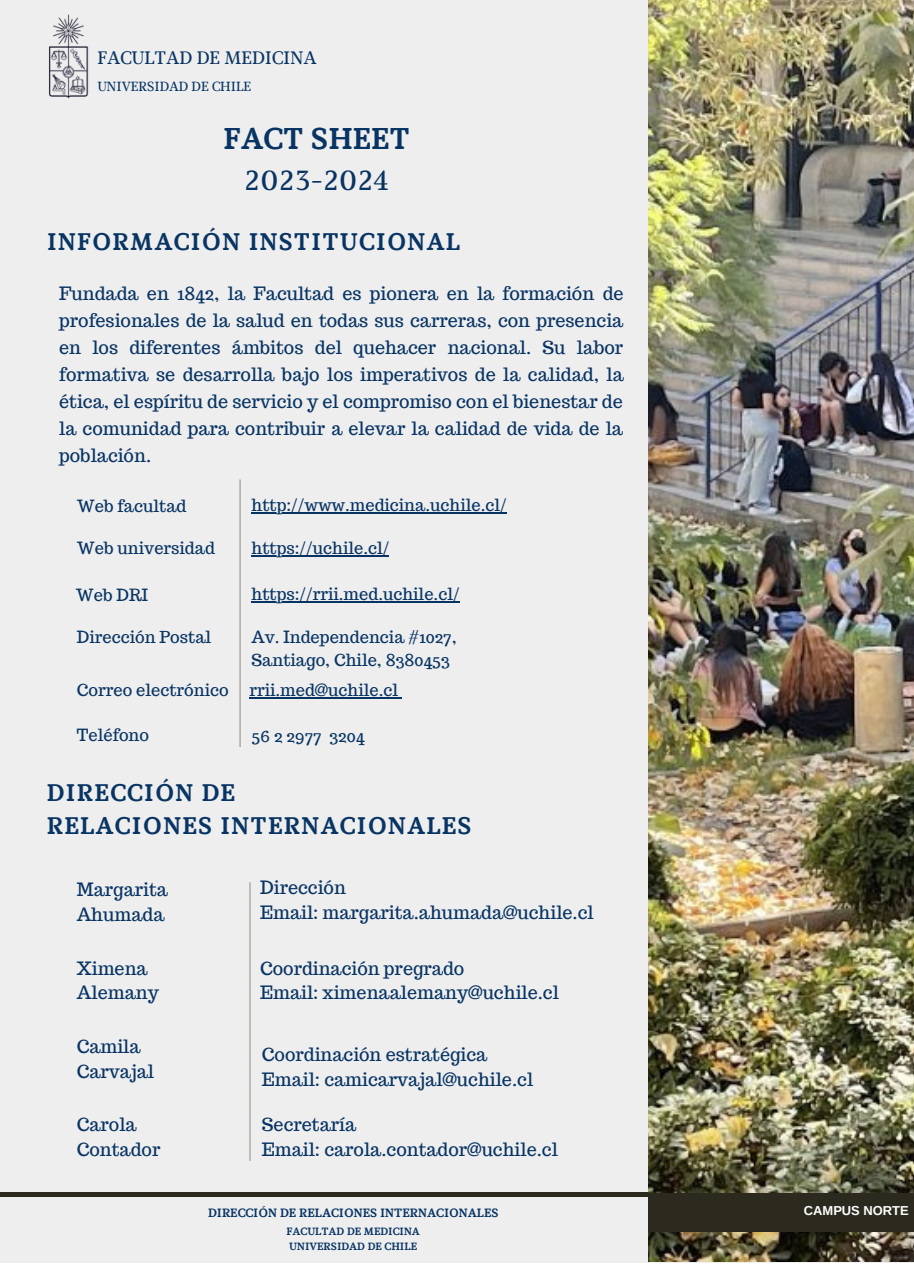
<style>
.page{position:relative;width:914px;height:1264px;background:#fff}
.page>*{position:absolute;margin:0;border:0;box-sizing:border-box;transform-origin:0 0}
.t1{font:700 30px "Marta";color:#083464}
.t2{font:30px "Marta";color:#083464}
.t3{font:700 24px "Marta";letter-spacing:.045em;color:#083464}
.t4{font:18px/27px "Trocchi";color:#083464}
.t5{font:18px "Marta";color:#083464}
.t6{font:16.5px "Trocchi";color:#083464}
.t7{font:13.2px "Marta";color:#083464}
.t8{font:700 12.9px "Arimo";color:#fff}
.t9{font:700 12px "Marta";color:#083464}
.t10{font:700 10.5px "Marta";color:#083464}
</style>
<div class="page">
<div style="left:0;top:0;width:914px;height:1262px;background:#eee"></div>
<img style="left:648px;top:0;width:265px;height:1261px">
<hr style="left:0;top:1192px;width:648px;height:4px;background:#2c2a1e">
<img style="left:49px;top:14px;width:40px;height:85px">
<div style="left:648px;top:1192px;width:265px;height:39px;background:#2c2a1e"></div>
<hr style="left:249px;top:882px;width:1px;height:278px;background:#9a9587">
<hr style="left:239px;top:479px;width:2px;height:268px;background:#9a9587">
<hr style="left:251px;top:512px;width:256px;height:1px;background:#083464">
<hr style="left:251px;top:555px;width:138px;height:1px;background:#083464">
<hr style="left:251px;top:601px;width:208px;height:1px;background:#083464">
<hr style="left:249px;top:697px;width:149px;height:1px;background:#083464">
<p class="t5" style="left:97px;top:51px;width:221px">FACULTAD DE MEDICINA</p>
<p class="t7" style="left:97px;top:81px;width:155px">UNIVERSIDAD DE CHILE</p>
<p class="t1" style="left:224px;top:126px;width:188px">FACT SHEET</p>
<p class="t2" style="left:244px;top:168px;width:146px">2023-2024</p>
<p class="t3" style="left:47px;top:232px;width:414px">INFORMACIÓN INSTITUCIONAL</p>
<p class="t4" style="left:59px;top:280px;width:566px;text-align:justify">Fundada en 1842, la Facultad es pionera en la formación de profesionales de la salud en todas sus carreras, con presencia en los diferentes ámbitos del quehacer nacional. Su labor formativa se desarrolla bajo los imperativos de la calidad, la ética, el espíritu de servicio y el compromiso con el bienestar de la comunidad para contribuir a elevar la calidad de vida de la población.</p>
<p class="t6" style="left:251px;top:494px;width:257px">http://www.medicina.uchile.cl/</p>
<p class="t6" style="left:251px;top:537px;width:139px">https://uchile.cl/</p>
<p class="t6" style="left:251px;top:583px;width:210px">https://rrii.med.uchile.cl/</p>
<p class="t6" style="left:77px;top:495px;width:111px">Web facultad</p>
<p class="t6" style="left:77px;top:537px;width:140px">Web universidad</p>
<p class="t6" style="left:76px;top:584px;width:74px">Web DRI</p>
<p class="t6" style="left:77px;top:626px;width:136px">Dirección Postal</p>
<p class="t6" style="left:77px;top:679px;width:153px">Correo electrónico</p>
<p class="t6" style="left:77px;top:724px;width:74px">Teléfono</p>
<p class="t6" style="left:251px;top:626px;width:207px">Av. Independencia #1027,</p>
<p class="t6" style="left:251px;top:649px;width:200px">Santiago, Chile, 8380453</p>
<p class="t6" style="left:249px;top:679px;width:150px">rrii.med@uchile.cl</p>
<p class="t6" style="left:251px;top:725px;width:115px">56 2 2977 3204</p>
<p class="t3" style="left:47px;top:783px;width:190px">DIRECCIÓN DE</p>
<p class="t3" style="left:47px;top:816px;width:426px">RELACIONES INTERNACIONALES</p>
<p class="t4" style="left:77px;top:877px;width:93px;line-height:24.8px">Margarita<br>Ahumada</p>
<p class="t4" style="left:77px;top:954px;width:72px">Ximena</p>
<p class="t4" style="left:77px;top:979px;width:84px">Alemany</p>
<p class="t4" style="left:77px;top:1032px;width:65px">Camila</p>
<p class="t4" style="left:77px;top:1057px;width:79px">Carvajal</p>
<p class="t4" style="left:77px;top:1111px;width:85px;line-height:24.8px">Carola<br>Contador</p>
<p class="t4" style="left:260px;top:873px;width:87px">Dirección</p>
<p class="t4" style="left:260px;top:898px;width:335px">Email: margarita.ahumada@uchile.cl</p>
<p class="t4" style="left:260px;top:954px;width:206px">Coordinación pregrado</p>
<p class="t4" style="left:260px;top:979px;width:300px">Email: ximenaalemany@uchile.cl</p>
<p class="t4" style="left:262px;top:1040px;width:227px">Coordinación estratégica</p>
<p class="t4" style="left:262px;top:1065px;width:273px">Email: camicarvajal@uchile.cl</p>
<p class="t4" style="left:262px;top:1110px;width:96px">Secretaría</p>
<p class="t4" style="left:262px;top:1135px;width:297px">Email: carola.contador@uchile.cl</p>
<p class="t9" style="left:208px;top:1207px;width:292px">DIRECCIÓN DE RELACIONES INTERNACIONALES</p>
<p class="t10" style="left:286px;top:1226px;width:135px">FACULTAD DE MEDICINA</p>
<p class="t10" style="left:289px;top:1242px;width:129px">UNIVERSIDAD DE CHILE</p>
<p class="t8" style="left:804px;top:1203px;width:106px">CAMPUS NORTE</p>
</div>
